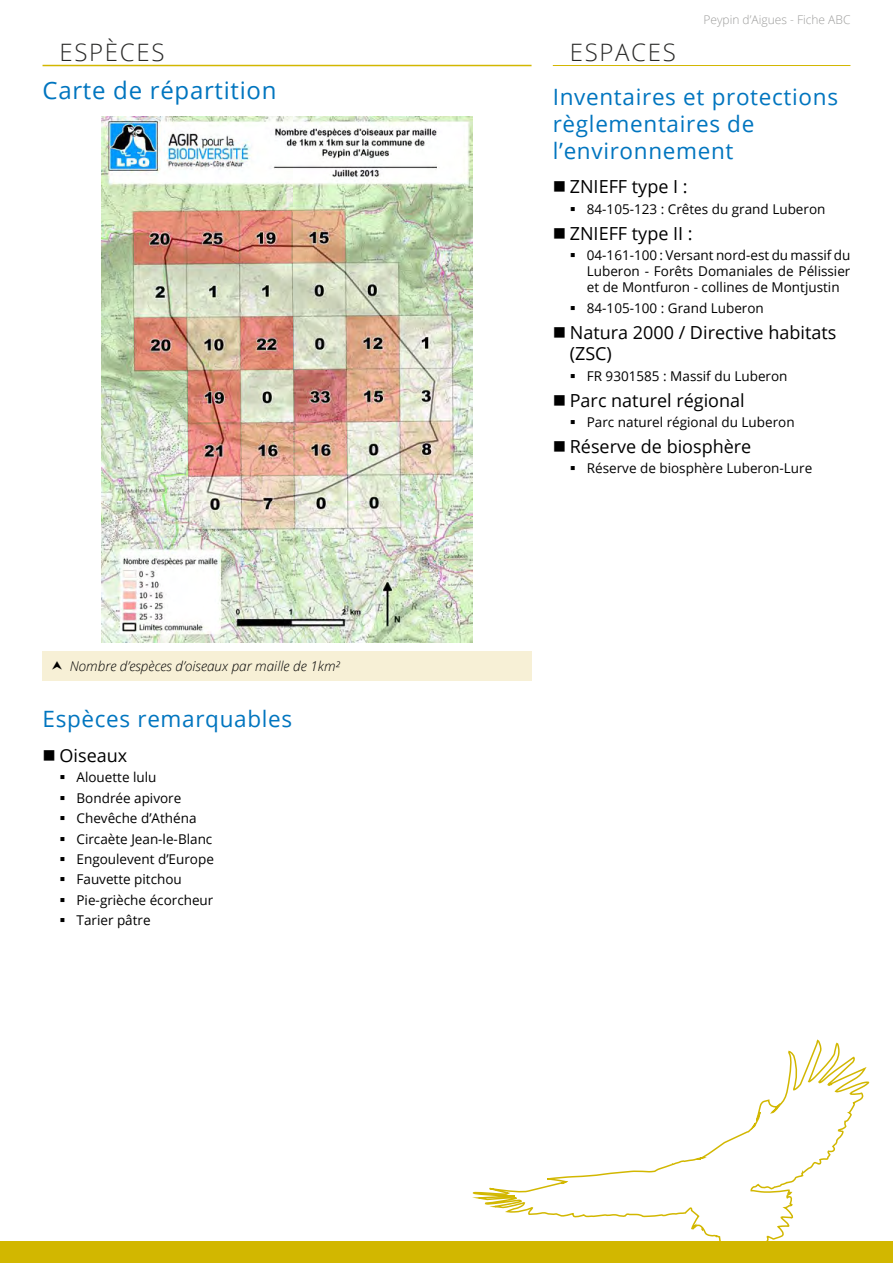
<style>
.page{position:relative;width:893px;height:1263px;background:#fff}
.page>*{position:absolute;margin:0;border:0;box-sizing:border-box;transform-origin:0 0}
.t1{font:24px "Open Sans";letter-spacing:.03em;color:#0075bf}
.t2{font:300 24px "Open Sans";letter-spacing:.07em;color:#282827}
.t3{font:22.5px/27px "Open Sans";letter-spacing:.03em;color:#0075bf}
.t4{font:18px/21.6px "Open Sans";color:#000}
.t5{font:13.5px/20.4px "Open Sans";color:#000}
.t6{font:italic 300 13.5px "Open Sans";color:#000}
.t7{font:300 12px "Open Sans";color:#9d9d9c}
</style>
<div class="page">
<svg style="left:459px;top:1039px;width:410px;height:203px"></svg>
<svg style="left:765px;top:1103px;width:16px;height:15px"></svg>
<hr style="left:43px;top:65px;width:488px;height:1px;background:#d2b700">
<div style="left:0;top:1242px;width:893px;height:21px;background:#d2b700"></div>
<hr style="left:553px;top:65px;width:297px;height:1px;background:#d2b700">
<div style="left:43px;top:651px;width:488px;height:29px;background:#f7f0d6"></div>
<img style="left:101px;top:117px;width:372px;height:525px">
<h1 class="t2" style="left:60px;top:36px;width:106px">ESPÈCES</h1>
<h1 class="t1" style="left:43px;top:74px;width:235px">Carte de répartition</h1>
<p class="t6" style="left:70px;top:657px;width:271px">Nombre d’espèces d’oiseaux par maille de 1km²</p>
<h2 class="t3" style="left:43px;top:705px;width:251px">Espèces remarquables</h2>
<h3 class="t4" style="left:60px;top:744px;width:69px">Oiseaux</h3>
<p class="t5" style="left:77px;top:767px;width:139px">Alouette lulu<br>Bondrée apivore<br>Chevêche d’Athéna<br>Circaète Jean-le-Blanc<br>Engoulevent d’Europe<br>Fauvette pitchou<br>Pie-grièche écorcheur<br>Tarier pâtre</p>
<p class="t7" style="left:703px;top:11px;width:149px">Peypin d’Aigues - Fiche ABC</p>
<h1 class="t2" style="left:570px;top:36px;width:108px">ESPACES</h1>
<h2 class="t3" style="left:553px;top:83px;width:287px">Inventaires et protections règlementaires de l’environnement</h2>
<h3 class="t4" style="left:570px;top:175px;width:119px">ZNIEFF type I :</h3>
<p class="t5" style="left:587px;top:198px;width:240px">84-105-123 : Crêtes du grand Luberon</p>
<h3 class="t4" style="left:570px;top:222px;width:124px">ZNIEFF type II :</h3>
<p class="t5" style="left:587px;top:247px;width:265px;line-height:16.2px;text-align:justify">04-161-100 : Versant nord-est du massif du Luberon - Forêts Domaniales de Pélissier et de Montfuron - collines de Montjustin</p>
<p class="t5" style="left:587px;top:297px;width:179px">84-105-100 : Grand Luberon</p>
<h3 class="t4" style="left:570px;top:321px;width:268px">Natura 2000 / Directive habitats (ZSC)</h3>
<p class="t5" style="left:587px;top:365px;width:202px">FR 9301585 : Massif du Luberon</p>
<h3 class="t4" style="left:570px;top:389px;width:176px">Parc naturel régional</h3>
<p class="t5" style="left:587px;top:412px;width:209px">Parc naturel régional du Luberon</p>
<h3 class="t4" style="left:570px;top:435px;width:183px">Réserve de biosphère</h3>
<p class="t5" style="left:587px;top:458px;width:227px">Réserve de biosphère Luberon-Lure</p>
</div>
